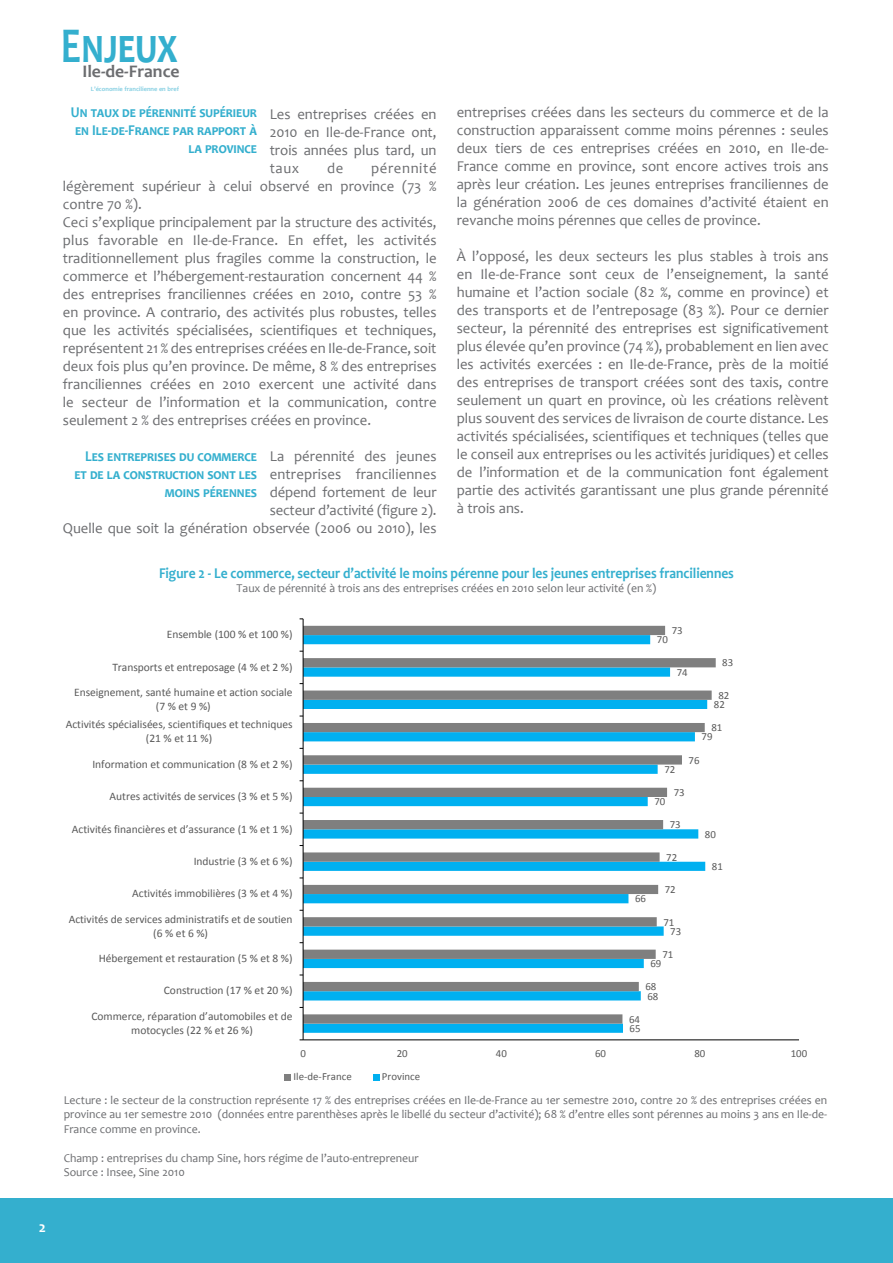
<style>
.page{position:relative;width:893px;height:1263px;background:#fff}
.page>*{position:absolute;margin:0;border:0;box-sizing:border-box;transform-origin:0 0}
.t1{font:700 50.4px "Candara";color:#34afce;scale:.77 1}
.t2{font:700 17.7px "Candara";color:#6c6d70}
.t3{font:15px/18px "Candara";color:#6c6d70;text-align:justify}
.t4{font:700 15px "Candara";color:#34afce;scale:.9 1}
.t5{font:700 15px/18px "Candara";letter-spacing:.065em;color:#34afce;text-align:right;scale:.9 1}
.t6{font:700 15px/18px "Candara";letter-spacing:.06em;color:#34afce;text-align:right;scale:.9 1}
.t7{font:700 15px "Candara";color:#fff}
.t8{font:12px/14.4px "Candara";color:#6c6d70;text-align:justify}
.t9{font:11.55px/14px "Calibri";color:#595959;text-align:center}
.t10{font:10.8px "Calibri";color:#595959}
.t11{font:700 6.45px "Candara";color:#85cfe2}
</style>
<div class="page">
<div style="left:0;top:1198px;width:893px;height:65px;background:#34afce"></div>
<svg style="left:304px;top:1024px;width:319px;height:9px;background:#05b1f0"></svg>
<svg style="left:304px;top:626px;width:412px;height:398px"></svg>
<hr style="left:303px;top:1039px;width:496px;height:1px;background:#000">
<hr style="left:303px;top:619px;width:1px;height:421px;background:#000">
<svg style="left:285px;top:1074px;width:6px;height:6px"></svg>
<svg style="left:373px;top:1074px;width:6px;height:6px"></svg>
<h1 class="t1" style="left:61px;top:14px;width:153px">Enjeux</h1>
<p class="t2" style="left:82px;top:61px;width:99px">Ile-de-France</p>
<p class="t11" style="left:91px;top:85px;width:90px">L’économie francilienne en bref</p>
<p class="t5" style="left:71px;top:103px;width:208px">Un taux de pérennité supérieur en Ile-de-France par rapport à la province</p>
<p class="t3" style="left:270px;top:105px;width:168px">Les entreprises créées en 2010 en Ile-de-France ont, trois années plus tard, un taux</p>
<p class="t3" style="left:327px;top:159px;width:18px">de</p>
<p class="t3" style="left:63px;top:159px;width:375px;text-indent:308px">pérennité légèrement supérieur à celui observé en province (73 % contre 70 %).</p>
<p class="t3" style="left:63px;top:213px;width:375px">Ceci s’explique principalement par la structure des activités, plus favorable en Ile-de-France. En effet, les activités traditionnellement plus fragiles comme la construction, le commerce et l’hébergement-restauration concernent 44 % des entreprises franciliennes créées en 2010, contre 53 % en province. A contrario, des activités plus robustes, telles que les activités spécialisées, scientifiques et techniques, représentent 21 % des entreprises créées en Ile-de-France, soit deux fois plus qu’en province. De même, 8 % des entreprises franciliennes créées en 2010 exercent une activité dans le secteur de l’information et la communication, contre seulement 2 % des entreprises créées en province.</p>
<p class="t6" style="left:75px;top:447px;width:204px">Les entreprises du commerce et de la construction sont les moins pérennes</p>
<p class="t3" style="left:270px;top:447px;width:168px">La pérennité des jeunes entreprises franciliennes dépend fortement de leur secteur d’activité (figure 2).</p>
<p class="t3" style="left:63px;top:519px;width:375px">Quelle que soit la génération observée (2006 ou 2010), les</p>
<p class="t3" style="left:457px;top:103px;width:373px">entreprises créées dans les secteurs du commerce et de la construction apparaissent comme moins pérennes : seules deux tiers de ces entreprises créées en 2010, en Ile-de-France comme en province, sont encore actives trois ans après leur création. Les jeunes entreprises franciliennes de la génération 2006 de ces domaines d’activité étaient en revanche moins pérennes que celles de province.</p>
<p class="t3" style="left:457px;top:247px;width:373px">À l’opposé, les deux secteurs les plus stables à trois ans en Ile-de-France sont ceux de l’enseignement, la santé humaine et l’action sociale (82 %, comme en province) et des transports et de l’entreposage (83 %). Pour ce dernier secteur, la pérennité des entreprises est significativement plus élevée qu’en province (74 %), probablement en lien avec les activités exercées : en Ile-de-France, près de la moitié des entreprises de transport créées sont des taxis, contre seulement un quart en province, où les créations relèvent plus souvent des services de livraison de courte distance. Les activités spécialisées, scientifiques et techniques (telles que le conseil aux entreprises ou les activités juridiques) et celles de l’information et de la communication font également partie des activités garantissant une plus grande pérennité à trois ans.</p>
<p class="t4" style="left:159px;top:563px;width:640px">Figure 2 - Le commerce, secteur d’activité le moins pérenne pour les jeunes entreprises franciliennes</p>
<p class="t8" style="left:237px;top:581px;width:421px">Taux de pérennité à trois ans des entreprises créées en 2010 selon leur activité (en %)</p>
<p class="t9" style="left:167px;top:627px;width:127px">Ensemble (100 % et 100 %)</p>
<p class="t10" style="left:672px;top:624px;width:12px">73</p>
<p class="t10" style="left:657px;top:633px;width:12px">70</p>
<p class="t9" style="left:112px;top:660px;width:182px">Transports et entreposage (4 % et 2 %)</p>
<p class="t10" style="left:677px;top:665px;width:12px">74</p>
<p class="t10" style="left:722px;top:656px;width:12px">83</p>
<p class="t9" style="left:74px;top:685px;width:220px">Enseignement, santé humaine et action sociale (7 % et 9 %)</p>
<p class="t10" style="left:718px;top:688px;width:12px">82</p>
<p class="t10" style="left:714px;top:698px;width:12px">82</p>
<p class="t9" style="left:66px;top:717px;width:228px">Activités spécialisées, scientifiques et techniques (21 % et 11 %)</p>
<p class="t10" style="left:711px;top:721px;width:12px">81</p>
<p class="t10" style="left:701px;top:730px;width:12px">79</p>
<p class="t9" style="left:92px;top:757px;width:202px">Information et communication (8 % et 2 %)</p>
<p class="t10" style="left:664px;top:762px;width:12px">72</p>
<p class="t10" style="left:689px;top:753px;width:12px">76</p>
<p class="t9" style="left:110px;top:789px;width:185px">Autres activités de services (3 % et 5 %)</p>
<p class="t10" style="left:654px;top:795px;width:12px">70</p>
<p class="t10" style="left:674px;top:785px;width:12px">73</p>
<p class="t9" style="left:72px;top:822px;width:222px">Activités financières et d’assurance (1 % et 1 %)</p>
<p class="t10" style="left:670px;top:818px;width:12px">73</p>
<p class="t10" style="left:705px;top:827px;width:12px">80</p>
<p class="t9" style="left:194px;top:854px;width:100px">Industrie (3 % et 6 %)</p>
<p class="t10" style="left:666px;top:850px;width:12px">72</p>
<p class="t10" style="left:712px;top:859px;width:12px">81</p>
<p class="t9" style="left:132px;top:886px;width:162px">Activités immobilières (3 % et 4 %)</p>
<p class="t10" style="left:635px;top:892px;width:12px">66</p>
<p class="t10" style="left:665px;top:883px;width:12px">72</p>
<p class="t9" style="left:69px;top:912px;width:225px">Activités de services administratifs et de soutien (6 % et 6 %)</p>
<p class="t10" style="left:663px;top:915px;width:12px">71</p>
<p class="t10" style="left:670px;top:924px;width:12px">73</p>
<p class="t9" style="left:99px;top:951px;width:195px">Hébergement et restauration (5 % et 8 %)</p>
<p class="t10" style="left:662px;top:947px;width:12px">71</p>
<p class="t10" style="left:650px;top:957px;width:12px">69</p>
<p class="t9" style="left:164px;top:984px;width:130px">Construction (17 % et 20 %)</p>
<p class="t10" style="left:645px;top:980px;width:12px">68</p>
<p class="t10" style="left:647px;top:989px;width:12px">68</p>
<p class="t9" style="left:91px;top:1009px;width:203px">Commerce, réparation d’automobiles et de motocycles (22 % et 26 %)</p>
<p class="t10" style="left:629px;top:1012px;width:12px">64</p>
<p class="t10" style="left:630px;top:1021px;width:12px">65</p>
<p class="t10" style="left:300px;top:1047px;width:7px">0</p>
<p class="t10" style="left:397px;top:1047px;width:12px">20</p>
<p class="t10" style="left:496px;top:1047px;width:12px">40</p>
<p class="t10" style="left:595px;top:1047px;width:12px">60</p>
<p class="t10" style="left:694px;top:1047px;width:12px">80</p>
<p class="t10" style="left:791px;top:1047px;width:18px">100</p>
<p class="t10" style="left:293px;top:1069px;width:60px">Ile-de-France</p>
<p class="t10" style="left:382px;top:1069px;width:40px">Province</p>
<p class="t8" style="left:64px;top:1093px;width:765px">Lecture : le secteur de la construction représente 17 % des entreprises créées en Ile-de-France au 1er semestre 2010, contre 20 % des entreprises créées en province au 1er semestre 2010 (données entre parenthèses après le libellé du secteur d’activité); 68 % d’entre elles sont pérennes au moins 3 ans en Ile-de-France comme en province.</p>
<p class="t8" style="left:64px;top:1150px;width:356px">Champ : entreprises du champ Sine, hors régime de l’auto-entrepreneur</p>
<p class="t8" style="left:64px;top:1165px;width:123px">Source : Insee, Sine 2010</p>
<p class="t7" style="left:39px;top:1218px;width:9px">2</p>
</div>
